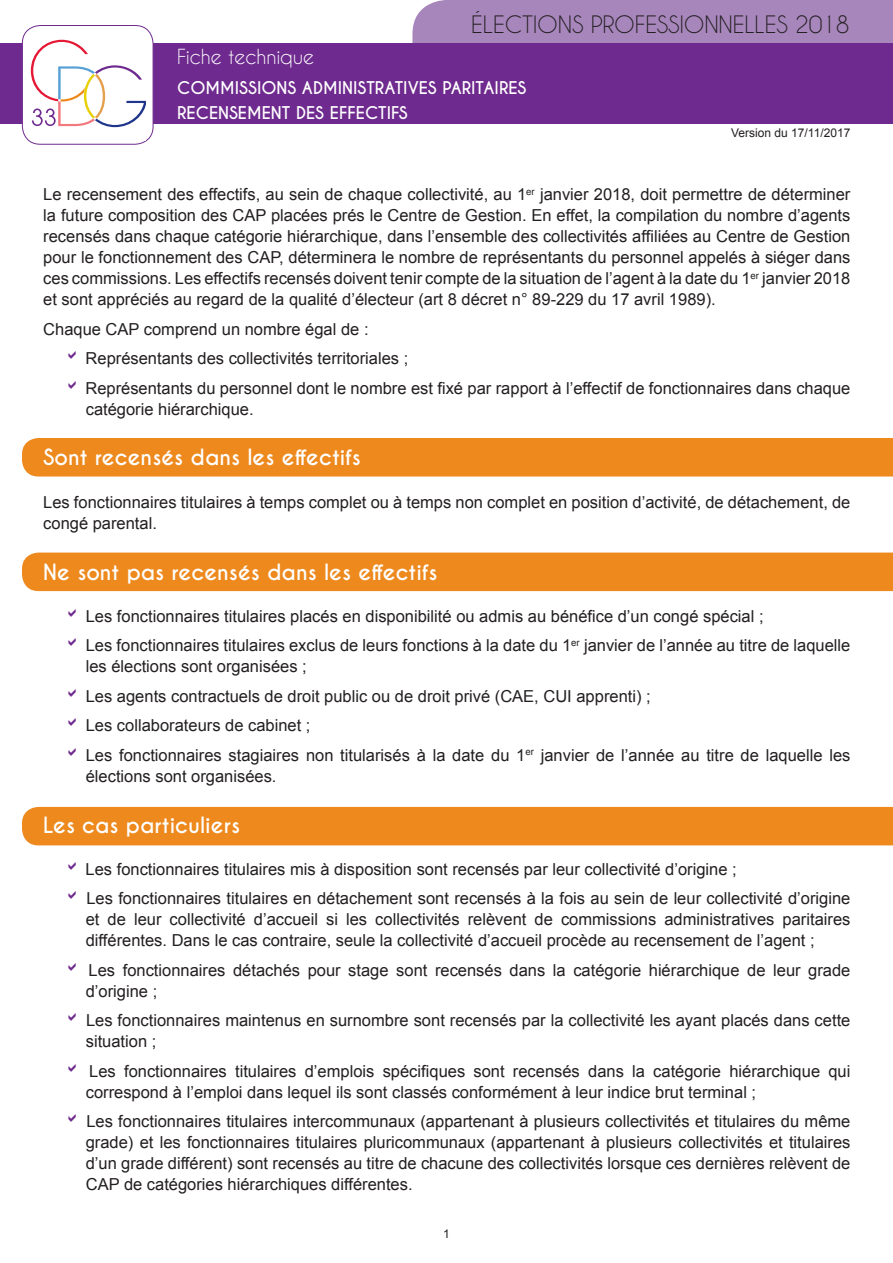
<style>
.page{position:relative;width:893px;height:1263px;background:#fff}
.page>*{position:absolute;margin:0;border:0;box-sizing:border-box;transform-origin:0 0}
.Paragraphe{font:22.5px "Caviar Dreams";letter-spacing:-.01em;color:#231f20}
.TITRE_paragraphe{font:700 21px "Caviar Dreams";color:#fff}
.Paragraphe-2{font:19.5px "Caviar Dreams";letter-spacing:-.01em;color:#fff}
.paragraphe_à_puce{font:16.5px/21px "Arial";color:#231f20}
.Paragraphe-3{font:16.5px/21px "Arial";color:#231f20;text-align:justify}
.Paragraphe-4{font:700 16.5px "Caviar Dreams";color:#fff}
.Paragraphe-5{font:12px "Arial";color:#231f20}
</style>
<div class="page">
<div style="left:412px;top:0;width:481px;height:43px;background:#a786bc"></div>
<div style="left:0;top:43px;width:893px;height:81px;background:#6e2a8e"></div>
<div style="left:22px;top:26px;width:131px;height:118px;background:#fff;border-radius:18px"></div>
<div style="left:22px;top:25px;width:131px;height:120px;border:1px solid #6e2a8e;border-radius:18px"></div>
<svg style="left:31px;top:40px;width:114px;height:87px"></svg>
<div style="left:22px;top:438px;width:871px;height:38px;background:#ed891d"></div>
<div style="left:22px;top:553px;width:871px;height:38px;background:#ed891d"></div>
<div style="left:22px;top:807px;width:871px;height:38px;background:#ed891d"></div>
<p class="Paragraphe" style="left:471px;top:11px;width:380px">ÉLECTIONS PROFESSIONNELLES 2018</p>
<p class="Paragraphe-2" style="left:177px;top:45px;width:139px">Fiche technique</p>
<p class="Paragraphe-4" style="left:177px;top:77px;width:351px">COMMISSIONS ADMINISTRATIVES PARITAIRES</p>
<p class="Paragraphe-4" style="left:177px;top:102px;width:232px">RECENSEMENT DES EFFECTIFS</p>
<p class="Paragraphe-5" style="left:731px;top:125px;width:121px">Version du 17/11/2017</p>
<p class="Paragraphe-3" style="left:43px;top:184px;width:809px">Le recensement des effectifs, au sein de chaque collectivité, au 1<sup>er</sup> janvier 2018, doit permettre de déterminer la future composition des CAP placées prés le Centre de Gestion. En effet, la compilation du nombre d’agents recensés dans chaque catégorie hiérarchique, dans l’ensemble des collectivités affiliées au Centre de Gestion pour le fonctionnement des CAP, déterminera le nombre de représentants du personnel appelés à siéger dans ces commissions. Les effectifs recensés doivent tenir compte de la situation de l’agent à la date du 1<sup>er</sup> janvier 2018 et sont appréciés au regard de la qualité d’électeur (art 8 décret n° 89-229 du 17 avril 1989).</p>
<p class="Paragraphe-3" style="left:43px;top:319px;width:327px">Chaque CAP comprend un nombre égal de :</p>
<p class="paragraphe_à_puce" style="left:86px;top:348px;width:324px">Représentants des collectivités territoriales ;</p>
<p class="paragraphe_à_puce" style="left:85px;top:378px;width:766px">Représentants du personnel dont le nombre est fixé par rapport à l’effectif de fonctionnaires dans chaque catégorie hiérarchique.</p>
<p class="TITRE_paragraphe" style="left:43px;top:445px;width:319px">Sont recensés dans les effectifs</p>
<p class="Paragraphe-3" style="left:43px;top:492px;width:809px">Les fonctionnaires titulaires à temps complet ou à temps non complet en position d’activité, de détachement, de congé parental.</p>
<p class="TITRE_paragraphe" style="left:43px;top:559px;width:396px">Ne sont pas recensés dans les effectifs</p>
<p class="paragraphe_à_puce" style="left:86px;top:606px;width:679px">Les fonctionnaires titulaires placés en disponibilité ou admis au bénéfice d’un congé spécial ;</p>
<p class="paragraphe_à_puce" style="left:86px;top:635px;width:766px">Les fonctionnaires titulaires exclus de leurs fonctions à la date du 1<sup>er</sup> janvier de l’année au titre de laquelle les élections sont organisées ;</p>
<p class="paragraphe_à_puce" style="left:86px;top:686px;width:566px">Les agents contractuels de droit public ou de droit privé (CAE, CUI apprenti) ;</p>
<p class="paragraphe_à_puce" style="left:86px;top:715px;width:226px">Les collaborateurs de cabinet ;</p>
<p class="paragraphe_à_puce" style="left:86px;top:745px;width:766px">Les fonctionnaires stagiaires non titularisés à la date du 1<sup>er</sup> janvier de l’année au titre de laquelle les élections sont organisées.</p>
<p class="TITRE_paragraphe" style="left:43px;top:812px;width:198px">Les cas particuliers</p>
<p class="paragraphe_à_puce" style="left:86px;top:859px;width:653px">Les fonctionnaires titulaires mis à disposition sont recensés par leur collectivité d’origine ;</p>
<p class="paragraphe_à_puce" style="left:86px;top:888px;width:766px;text-align:justify">Les fonctionnaires titulaires en détachement sont recensés à la fois au sein de leur collectivité d’origine et de leur collectivité d’accueil si les collectivités relèvent de commissions administratives paritaires différentes. Dans le cas contraire, seule la collectivité d’accueil procède au recensement de l’agent ;</p>
<p class="paragraphe_à_puce" style="left:86px;top:960px;width:766px">Les fonctionnaires détachés pour stage sont recensés dans la catégorie hiérarchique de leur grade d’origine ;</p>
<p class="paragraphe_à_puce" style="left:86px;top:1010px;width:766px">Les fonctionnaires maintenus en surnombre sont recensés par la collectivité les ayant placés dans cette situation ;</p>
<p class="paragraphe_à_puce" style="left:86px;top:1061px;width:766px">Les fonctionnaires titulaires d’emplois spécifiques sont recensés dans la catégorie hiérarchique qui correspond à l’emploi dans lequel ils sont classés conformément à leur indice brut terminal ;</p>
<p class="paragraphe_à_puce" style="left:86px;top:1111px;width:766px;text-align:justify">Les fonctionnaires titulaires intercommunaux (appartenant à plusieurs collectivités et titulaires du même grade) et les fonctionnaires titulaires pluricommunaux (appartenant à plusieurs collectivités et titulaires d’un grade différent) sont recensés au titre de chacune des collectivités lorsque ces dernières relèvent de CAP de catégories hiérarchiques différentes.</p>
<p class="Paragraphe-5" style="left:443px;top:1225px;width:8px">1</p>
</div>
